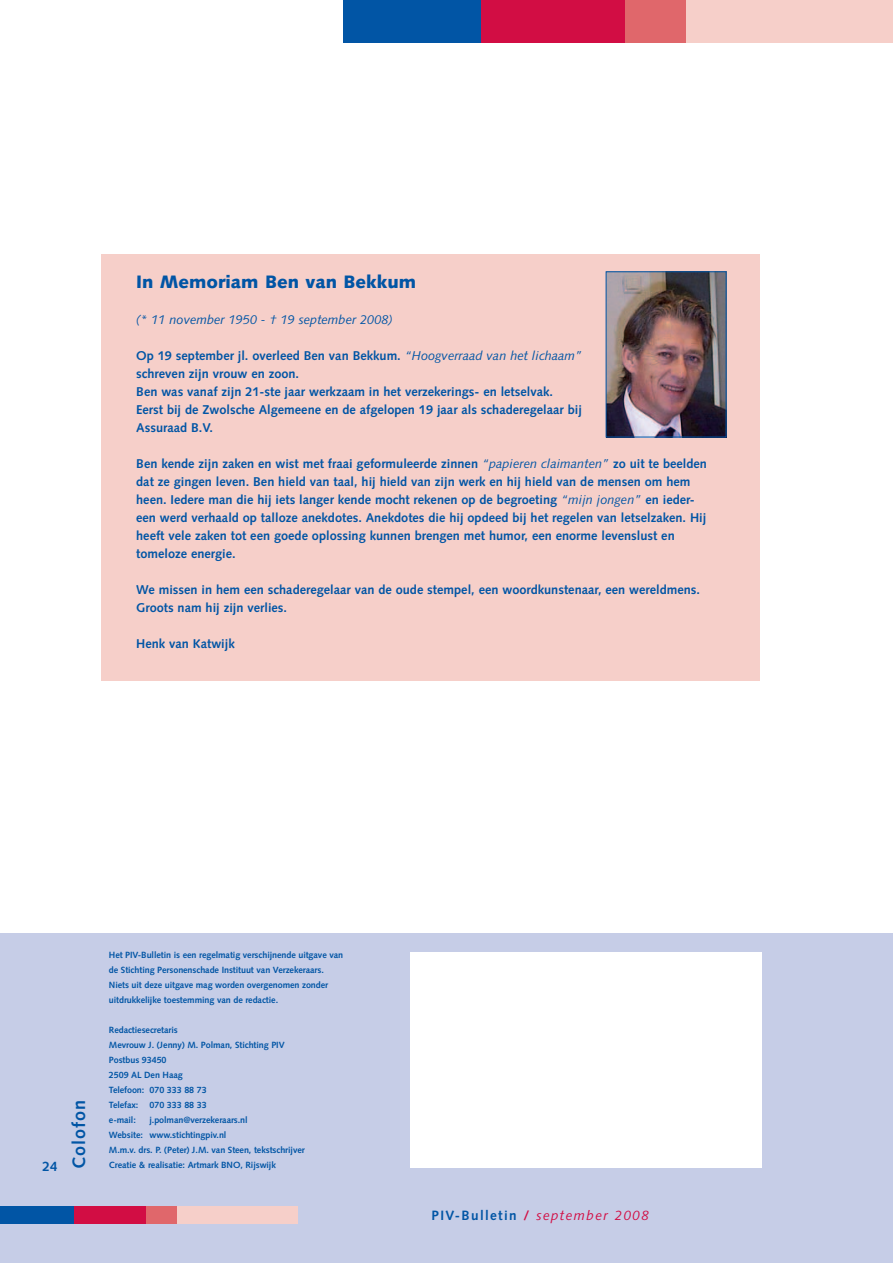
<style>
.page{position:relative;width:893px;height:1263px;background:#fff}
.page>*{position:absolute;margin:0;border:0;box-sizing:border-box;transform-origin:0 0}
.t1{font:900 18px "Syntax";color:#0155a5}
.t2{font:700 18px "Syntax";letter-spacing:.05em;color:#0155a5}
.t3{font:italic 13.5px "Syntax";letter-spacing:.1em;color:#d20d44}
.t4{font:700 13.5px "Syntax";color:#0155a5}
.t5{font:700 12.75px/18px "Syntax";color:#0155a5}
.t6{font:italic 12.75px "Syntax";color:#0155a5}
.t7{font:700 9px/15px "Syntax";letter-spacing:-.01em;color:#0155a5}
.s1{font-weight:400;font-style:italic}
.s2{font-weight:700;font-style:normal;color:#0155a5}
.s3{font-weight:700;font-style:normal}
</style>
<div class="page">
<div style="left:344px;top:0;width:137px;height:43px;background:#0155a5"></div>
<div style="left:481px;top:0;width:144px;height:43px;background:#d20d44"></div>
<div style="left:625px;top:0;width:66px;height:43px;background:#e0676b"></div>
<div style="left:686px;top:0;width:207px;height:43px;background:#f6cfc9"></div>
<div style="left:0;top:934px;width:893px;height:329px;background:#c6cde7"></div>
<div style="left:410px;top:952px;width:352px;height:216px;background:#fff"></div>
<div style="left:0;top:1206px;width:74px;height:18px;background:#0155a5"></div>
<div style="left:74px;top:1206px;width:73px;height:18px;background:#d20d44"></div>
<div style="left:147px;top:1206px;width:33px;height:18px;background:#e0676b"></div>
<div style="left:178px;top:1206px;width:120px;height:18px;background:#f6cfc9"></div>
<div style="left:101px;top:254px;width:658px;height:426px;background:#f6cfc9"></div>
<img style="left:608px;top:273px;width:116px;height:162px">
<div style="left:606px;top:271px;width:120px;height:166px;border:1px solid #0155a5"></div>
<h1 class="t1" style="left:136px;top:275px;width:281px">In Memoriam Ben van Bekkum</h1>
<p class="t6" style="left:136px;top:315px;width:258px">(* 11 november 1950 - † 19 september 2008)</p>
<p class="t5" style="left:136px;top:348px;width:447px">Op 19 september jl. overleed Ben van Bekkum. <span class="s1">“Hoogverraad van het lichaam” </span>schreven zijn vrouw en zoon.<br>Ben was vanaf zijn 21-ste jaar werkzaam in het verzekerings- en letselvak.<br>Eerst bij de Zwolsche Algemeene en de afgelopen 19 jaar als schaderegelaar bij Assuraad B.V.</p>
<p class="t5" style="left:136px;top:456px;width:572px">Ben kende zijn zaken en wist met fraai geformuleerde zinnen <span class="s1">“papieren claimanten”</span> zo uit te beelden dat ze gingen leven. Ben hield van taal, hij hield van zijn werk en hij hield van de mensen om hem heen. Iedere man die hij iets langer kende mocht rekenen op de begroeting <span class="s1">“mijn jongen”</span> en ieder&shy;een werd verhaald op talloze anekdotes. Anekdotes die hij opdeed bij het regelen van letselzaken. Hij heeft vele zaken tot een goede oplossing kunnen brengen met humor, een enorme levenslust en tomeloze energie.</p>
<p class="t5" style="left:136px;top:582px;width:565px">We missen in hem een schaderegelaar van de oude stempel, een woordkunstenaar, een wereldmens.<br>Groots nam hij zijn verlies.</p>
<p class="t5" style="left:136px;top:636px;width:100px">Henk van Katwijk</p>
<p class="t7" style="left:109px;top:948px;width:236px">Het PIV-Bulletin is een regelmatig verschijnende uitgave van de Stichting Personenschade Instituut van Verzekeraars.<br>Niets uit deze uitgave mag worden overgenomen zonder uitdrukkelijke toestemming van de redactie.</p>
<p class="t7" style="left:109px;top:1023px;width:177px">Redactiesecretaris<br>Mevrouw J. (Jenny) M. Polman, Stichting PIV<br>Postbus 93450<br>2509 AL Den Haag<br>Telefoon: 070 333 88 73<br>Telefax: 070 333 88 33<br>e-mail:</p>
<h1 class="t2" style="left:72px;top:1169px;width:70px;rotate:-90deg">Colofon</h1>
<p class="t7" style="left:109px;top:1113px;width:197px;text-indent:41px">j.polman@verzekeraars.nl<br>Website: www.stichtingpiv.nl<br>M.m.v. drs. P. (Peter) J.M. van Steen, tekstschrijver</p>
<p class="t4" style="left:42px;top:1161px;width:17px">24</p>
<p class="t7" style="left:109px;top:1158px;width:168px">Creatie &amp; realisatie: Artmark BNO, Rijswijk</p>
<p class="t3" style="left:432px;top:1210px;width:219px"><span class="s2">PIV-Bulletin</span> <span class="s3">/</span> september 2008</p>
</div>
